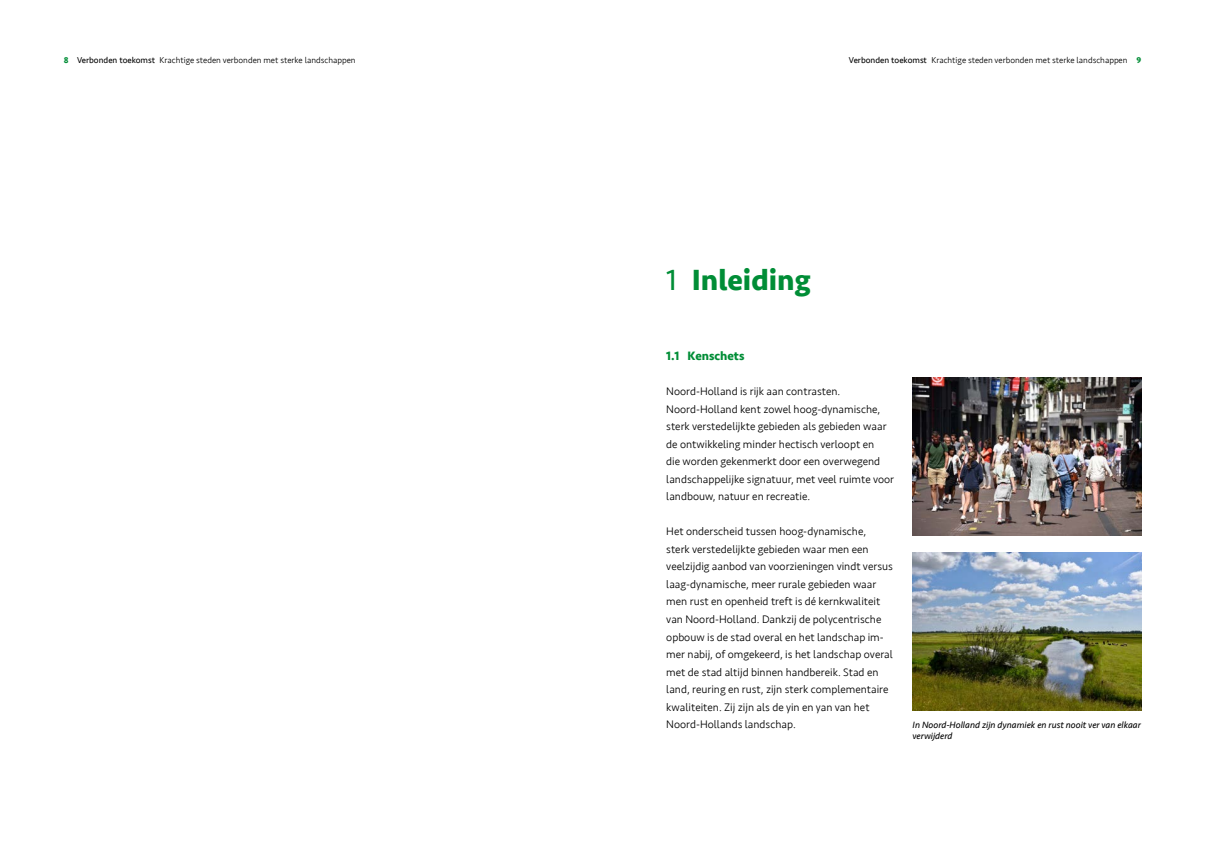
<style>
.page{position:relative;width:1205px;height:851px;background:#fff}
.page>*{position:absolute;margin:0;border:0;box-sizing:border-box;transform-origin:0 0}
.t1{font:700 30px "Seravek";color:#008d36}
.t2{font:700 12.5px "Seravek";color:#008d36}
.t3{font:300 11.25px/17.5px "Seravek";color:#000}
.t4{font:italic 9.38px/11.2px "Seravek";color:#000}
.t5{font:300 8.75px "Seravek";color:#000}
.s1{font-weight:700;color:#008d36}
.s2{font-weight:400}
</style>
<div class="page">
<img style="left:912px;top:378px;width:229px;height:157px">
<img style="left:912px;top:553px;width:229px;height:157px">
<p class="t5" style="left:64px;top:54px;width:293px"><span class="s1">8</span> <span class="s2">Verbonden toekomst</span> Krachtige steden verbonden met sterke landschappen</p>
<p class="t5" style="left:849px;top:54px;width:294px"><span class="s2">Verbonden toekomst</span> Krachtige steden verbonden met sterke landschappen <span class="s1">9</span></p>
<h1 class="t1" style="left:666px;top:256px;width:146px"><span class="s2">1</span> Inleiding</h1>
<p class="t2" style="left:666px;top:346px;width:80px">1.1 Kenschets</p>
<p class="t3" style="left:666px;top:383px;width:229px">Noord-Holland is rijk aan contrasten.<br>Noord-Holland kent zowel hoog-dynamische, sterk verstedelijkte gebieden als gebieden waar de ontwikkeling minder hectisch verloopt en<br>die worden gekenmerkt door een overwegend landschappelijke signatuur, met veel ruimte voor landbouw, natuur en recreatie.</p>
<p class="t3" style="left:666px;top:523px;width:228px">Het onderscheid tussen hoog-dynamische,<br>sterk verstedelijkte gebieden waar men een veelzijdig aanbod van voorzieningen vindt versus laag-dynamische, meer rurale gebieden waar men rust en openheid treft is dé kernkwaliteit van Noord-Holland. Dankzij de polycentrische opbouw is de stad overal en het landschap im&shy;mer nabij, of omgekeerd, is het landschap overal met de stad altijd binnen handbereik. Stad en land, reuring en rust, zijn sterk complementaire kwaliteiten. Zij zijn als de yin en yan van het Noord-Hollands landschap.</p>
<p class="t4" style="left:912px;top:719px;width:230px">In Noord-Holland zijn dynamiek en rust nooit ver van elkaar verwijderd</p>
</div>
